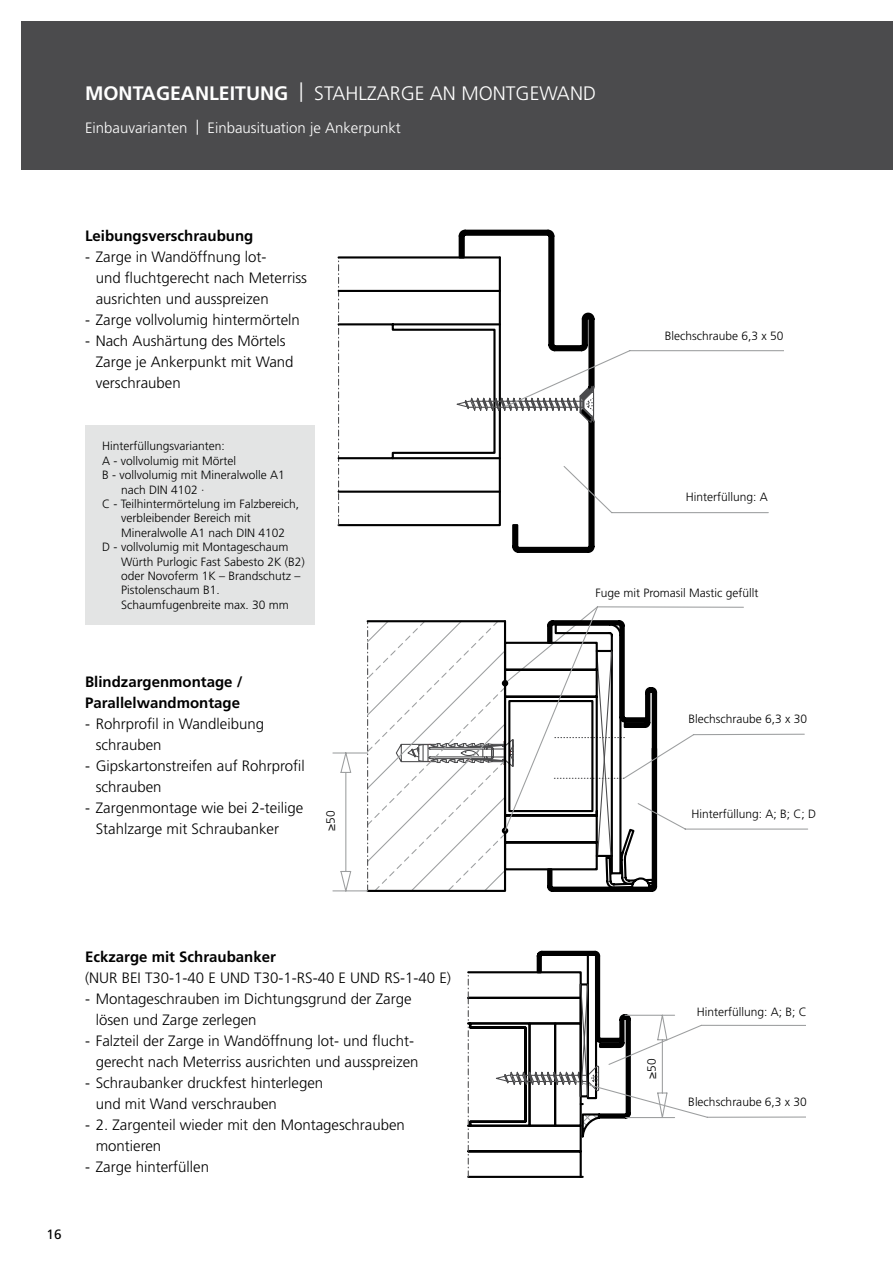
<style>
.page{position:relative;width:893px;height:1263px;background:#fff}
.page>*{position:absolute;margin:0;border:0;box-sizing:border-box;transform-origin:0 0}
.t1{font:300 19.5px "Frutiger LT Pro";color:#fff}
.t2{font:300 15px/21px "Frutiger LT Pro";color:#000}
.t3{font:700 15px/21px "Frutiger LT Pro";color:#000}
.t4{font:300 15px "Frutiger LT Pro";color:#fff}
.t5{font:13.5px "Frutiger LT Pro";color:#000}
.t6{font:300 12px "Frutiger LT Pro";color:#000}
.s1{font-weight:700}
</style>
<div class="page">
<div style="left:21px;top:21px;width:872px;height:149px;background:#4b4b4d"></div>
<svg style="left:337px;top:230px;width:258px;height:323px"></svg>
<svg style="left:504px;top:349px;width:279px;height:165px"></svg>
<svg style="left:332px;top:620px;width:326px;height:272px"></svg>
<svg style="left:504px;top:606px;width:240px;height:226px"></svg>
<svg style="left:467px;top:951px;width:338px;height:227px"></svg>
<div style="left:85px;top:425px;width:230px;height:200px;background:#e3e4e4"></div>
<h1 class="t1" style="left:85px;top:82px;width:512px"><span class="s1">MONTAGEANLEITUNG</span> | STAHLZARGE AN MONTGEWAND</h1>
<p class="t4" style="left:85px;top:119px;width:317px">Einbauvarianten | Einbausituation je Ankerpunkt</p>
<p class="t3" style="left:85px;top:225px;width:170px">Leibungsverschraubung</p>
<p class="t2" style="left:96px;top:246px;width:213px;text-indent:-11px">- Zarge in Wandöffnung lot-<br>und fluchtgerecht nach Meterriss ausrichten und ausspreizen</p>
<p class="t2" style="left:85px;top:309px;width:216px">- Zarge vollvolumig hintermörteln</p>
<p class="t2" style="left:96px;top:330px;width:199px;text-indent:-11px">- Nach Aushärtung des Mörtels<br>Zarge je Ankerpunkt mit Wand verschrauben</p>
<p class="t6" style="left:665px;top:328px;width:120px">Blechschraube 6,3 x 50</p>
<p class="t6" style="left:102px;top:439px;width:124px">Hinterfüllungsvarianten:</p>
<p class="t6" style="left:102px;top:454px;width:135px">A - vollvolumig mit Mörtel</p>
<p class="t6" style="left:102px;top:468px;width:184px">B - vollvolumig mit Mineralwolle A1</p>
<p class="t6" style="left:121px;top:482px;width:85px">nach DIN 4102 ·</p>
<p class="t6" style="left:102px;top:497px;width:199px">C - Teilhintermörtelung im Falzbereich,</p>
<p class="t6" style="left:121px;top:511px;width:131px">verbleibender Bereich mit</p>
<p class="t6" style="left:121px;top:526px;width:166px">Mineralwolle A1 nach DIN 4102</p>
<p class="t6" style="left:102px;top:540px;width:188px">D - vollvolumig mit Montageschaum</p>
<p class="t6" style="left:121px;top:554px;width:185px">Würth Purlogic Fast Sabesto 2K (B2)</p>
<p class="t6" style="left:121px;top:569px;width:181px">oder Novoferm 1K – Brandschutz –</p>
<p class="t6" style="left:121px;top:583px;width:100px">Pistolenschaum B1.</p>
<p class="t6" style="left:121px;top:598px;width:169px">Schaumfugenbreite max. 30 mm</p>
<p class="t3" style="left:85px;top:672px;width:159px">Blindzargenmontage /<br>Parallelwandmontage</p>
<p class="t2" style="left:96px;top:714px;width:170px;text-indent:-11px">- Rohrprofil in Wandleibung schrauben</p>
<p class="t2" style="left:96px;top:756px;width:211px;text-indent:-11px">- Gipskartonstreifen auf Rohrprofil schrauben</p>
<p class="t2" style="left:96px;top:798px;width:209px;text-indent:-11px">- Zargenmontage wie bei 2-teilige<br>Stahlzarge mit Schraubanker</p>
<p class="t6" style="left:324px;top:831px;width:22px;rotate:-90deg">≥50</p>
<p class="t6" style="left:686px;top:489px;width:84px">Hinterfüllung: A</p>
<p class="t6" style="left:595px;top:586px;width:165px">Fuge mit Promasil Mastic gefüllt</p>
<p class="t6" style="left:688px;top:712px;width:120px">Blechschraube 6,3 x 30</p>
<p class="t6" style="left:691px;top:807px;width:126px">Hinterfüllung: A; B; C; D</p>
<p class="t5" style="left:47px;top:1226px;width:17px">16</p>
<p class="t3" style="left:85px;top:946px;width:192px">Eckzarge mit Schraubanker</p>
<p class="t2" style="left:85px;top:967px;width:367px">(NUR BEI T30-1-40 E UND T30-1-RS-40 E UND RS-1-40 E)</p>
<p class="t2" style="left:96px;top:988px;width:317px;text-indent:-11px">- Montageschrauben im Dichtungsgrund der Zarge lösen und Zarge zerlegen</p>
<p class="t2" style="left:85px;top:1030px;width:335px;text-align:right">- Falzteil der Zarge in Wandöffnung lot- und flucht&shy;gerecht nach Meterriss ausrichten und ausspreizen</p>
<p class="t2" style="left:96px;top:1072px;width:229px;text-indent:-11px">- Schraubanker druckfest hinterlegen und mit Wand verschrauben</p>
<p class="t2" style="left:96px;top:1114px;width:311px;text-indent:-11px">- 2. Zargenteil wieder mit den Montageschrauben montieren</p>
<p class="t2" style="left:85px;top:1156px;width:125px">- Zarge hinterfüllen</p>
<p class="t6" style="left:645px;top:1079px;width:22px;rotate:-90deg">≥50</p>
<p class="t6" style="left:697px;top:1005px;width:112px">Hinterfüllung: A; B; C</p>
<p class="t6" style="left:688px;top:1095px;width:120px">Blechschraube 6,3 x 30</p>
</div>
